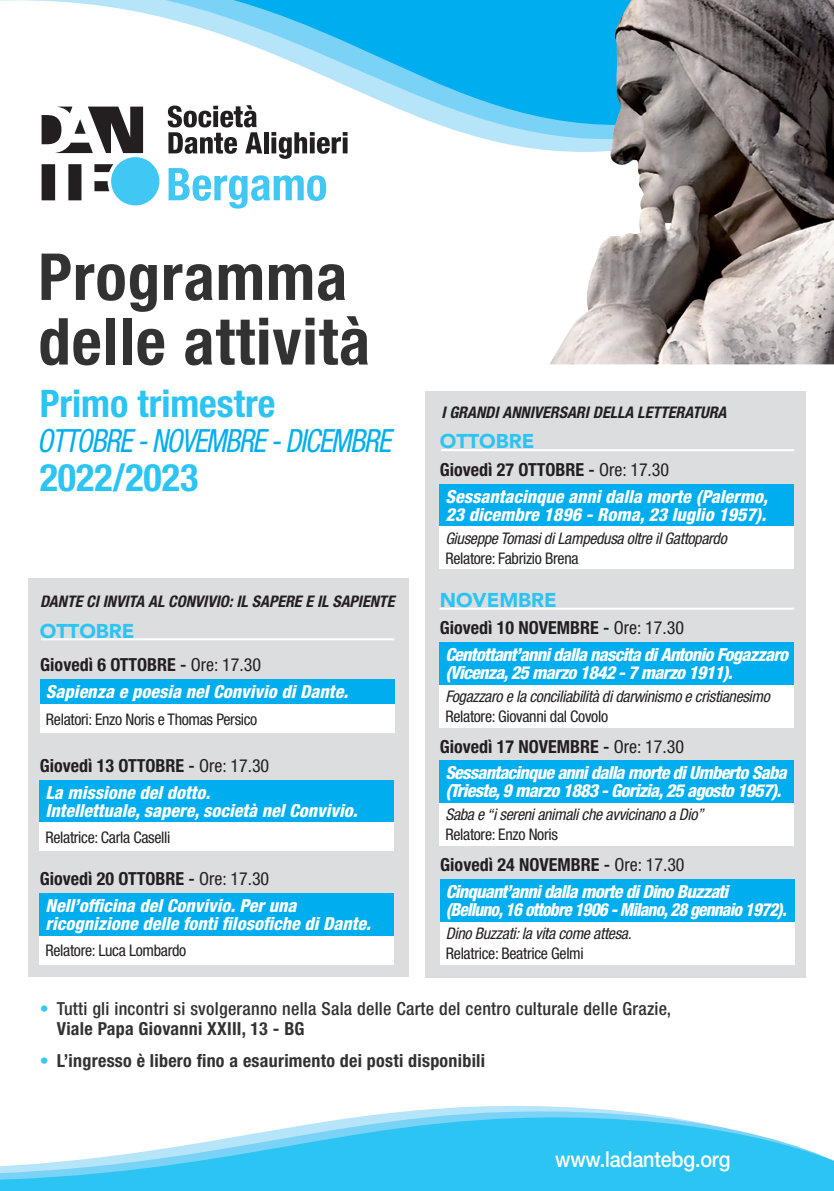
<style>
.page{position:relative;width:834px;height:1191px;background:#fff}
.page>*{position:absolute;margin:0;border:0;box-sizing:border-box;transform-origin:0 0}
.t1{font:700 condensed 64.8px/64.6px "Helvetica Neue LT Std";letter-spacing:.015em;color:#333233}
.t2{font:700 condensed 38px "Helvetica Neue LT Std";color:#2bc4f3}
.t3{font:italic condensed 32px "Helvetica Neue LT Std";letter-spacing:-.04em;color:#00aeef;scale:.9 1}
.t4{font:500 22px "Helvetica Neue LT Std";letter-spacing:-.01em;color:#fff;scale:.9 1}
.t5{font:900 20px "Avenir";color:#2bc4f3}
.t6{font:italic 800 condensed 18px/26.6px "Helvetica Neue LT Std";color:#fff}
.t7{font:italic 800 condensed 18px/26.6px "Helvetica Neue LT Std";letter-spacing:-.04em;color:#fff}
.t8{font:500 condensed 18px/20px "Helvetica Neue LT Std";letter-spacing:.015em;color:#333233}
.t9{font:700 condensed 18px "Helvetica Neue LT Std";letter-spacing:.015em;color:#333233}
.t10{font:italic 800 condensed 18px "Helvetica Neue LT Std";letter-spacing:-.04em;color:#fff;scale:.95 1}
.t11{font:condensed 16px "Helvetica Neue LT Std";letter-spacing:-.02em;color:#231f20}
.t12{font:italic condensed 16px "Helvetica Neue LT Std";letter-spacing:-.02em;color:#231f20}
.t13{font:italic 700 condensed 16px "Helvetica Neue LT Std";color:#231f20}
.s1{font-weight:700;font-style:normal;color:#231f20}
.s2{font-weight:500;font-style:normal;color:#231f20}
.s3{font-weight:400;font-style:normal;color:#231f20}
.s4{color:#3bc7f4}
.s5{font-weight:700}
.s6{font-weight:500;color:#3bc7f4}
</style>
<div class="page">
<svg style="left:0;top:0;width:549px;height:142px"></svg>
<svg style="left:31px;top:0;width:518px;height:128px"></svg>
<img style="left:549px;top:0;width:284px;height:364px">
<svg style="left:422px;top:1106px;width:187px;height:4px"></svg>
<svg style="left:367px;top:1110px;width:293px;height:6px;background:#ace2f8"></svg>
<svg style="left:0;top:1116px;width:833px;height:75px;fill:#2bc4f3"></svg>
<div style="left:425px;top:391px;width:380px;height:587px;background:#dcdddf"></div>
<div style="left:28px;top:578px;width:380px;height:399px;background:#dcdddf"></div>
<div style="left:111px;top:157px;width:48px;height:48px;background:#40c7f4;border-radius:50%"></div>
<svg style="left:42px;top:107px;width:101px;height:93px"></svg>
<svg style="left:168px;top:105px;width:94px;height:49px"></svg>
<hr style="left:264px;top:132px;width:4px;height:21px;background:#231f20">
<svg style="left:271px;top:132px;width:76px;height:27px"></svg>
<svg style="left:168px;top:168px;width:158px;height:41px"></svg>
<div style="left:40px;top:679px;width:354px;height:25px;background:#00aeef"></div>
<div style="left:40px;top:704px;width:354px;height:29px;background:#fff"></div>
<div style="left:40px;top:780px;width:353px;height:42px;background:#00aeef"></div>
<div style="left:40px;top:822px;width:353px;height:29px;background:#fff"></div>
<div style="left:40px;top:893px;width:353px;height:43px;background:#00aeef"></div>
<div style="left:40px;top:936px;width:353px;height:28px;background:#fff"></div>
<div style="left:439px;top:642px;width:354px;height:43px;background:#00aeef"></div>
<div style="left:439px;top:685px;width:354px;height:42px;background:#fff"></div>
<div style="left:439px;top:760px;width:354px;height:43px;background:#00aeef"></div>
<div style="left:439px;top:803px;width:354px;height:42px;background:#fff"></div>
<div style="left:440px;top:879px;width:354px;height:43px;background:#00aeef"></div>
<div style="left:440px;top:922px;width:354px;height:42px;background:#fff"></div>
<hr style="left:439px;top:607px;width:355px;height:2px;background:#fff">
<hr style="left:41px;top:638px;width:353px;height:2px;background:#fff">
<div style="left:439px;top:484px;width:354px;height:42px;background:#00aeef"></div>
<div style="left:439px;top:526px;width:354px;height:43px;background:#fff"></div>
<hr style="left:441px;top:449px;width:353px;height:2px;background:#fff">
<h1 class="t1" style="left:38px;top:244px;width:333px">Programma delle attività</h1>
<h2 class="t2" style="left:40px;top:380px;width:237px">Primo trimestre</h2>
<h3 class="t3" style="left:37px;top:422px;width:394px">OTTOBRE - NOVEMBRE - DICEMBRE</h3>
<h2 class="t2" style="left:40px;top:454px;width:160px">2022/2023</h2>
<p class="t13" style="left:441px;top:402px;width:286px">I GRANDI ANNIVERSARI DELLA LETTERATURA</p>
<p class="t5" style="left:439px;top:424px;width:96px">OTTOBRE</p>
<p class="t6" style="left:445px;top:456px;width:324px;text-indent:-6px"><span class="s1">Giovedì 27 OTTOBRE</span> <span class="s2">-</span> <span class="s3">Ore: 17.30<br></span>Sessantacinque anni dalla morte (Palermo,</p>
<p class="t6" style="left:445px;top:501px;width:322px">23 dicembre 1896 - Roma, 23 luglio 1957).</p>
<p class="t12" style="left:445px;top:528px;width:283px">Giuseppe Tomasi di Lampedusa oltre il Gattopardo</p>
<p class="t11" style="left:445px;top:548px;width:135px">Relatore: Fabrizio Brena</p>
<p class="t13" style="left:40px;top:591px;width:355px">DANTE CI INVITA AL CONVIVIO: IL SAPERE E IL SAPIENTE</p>
<p class="t5" style="left:439px;top:583px;width:119px">NOVEMBRE</p>
<p class="t5" style="left:40px;top:613px;width:96px">OTTOBRE</p>
<p class="t7" style="left:445px;top:614px;width:344px;text-indent:-6px"><span class="s1">Giovedì 10 NOVEMBRE</span> <span class="s2">-</span> <span class="s3">Ore: 17.30<br></span>Centottant’anni dalla nascita di Antonio Fogazzaro</p>
<p class="t7" style="left:445px;top:659px;width:289px">(Vicenza, 25 marzo 1842 - 7 marzo 1911).</p>
<p class="t12" style="left:445px;top:687px;width:326px">Fogazzaro e la conciliabilità di darwinismo e cristianesimo</p>
<p class="t11" style="left:445px;top:707px;width:164px">Relatore: Giovanni dal Covolo</p>
<p class="t7" style="left:445px;top:733px;width:343px;text-indent:-6px"><span class="s1">Giovedì 17 NOVEMBRE</span> <span class="s2">-</span> <span class="s3">Ore: 17.30<br></span>Sessantacinque anni dalla morte di Umberto Saba</p>
<p class="t7" style="left:445px;top:777px;width:337px">(Trieste, 9 marzo 1883 - Gorizia, 25 agosto 1957).</p>
<p class="t12" style="left:445px;top:805px;width:260px">Saba e “i sereni animali che avvicinano a Dio”</p>
<p class="t11" style="left:445px;top:825px;width:114px">Relatore: Enzo Noris</p>
<p class="t7" style="left:446px;top:851px;width:284px;text-indent:-6px"><span class="s1">Giovedì 24 NOVEMBRE</span> <span class="s2">-</span> <span class="s3">Ore: 17.30<br></span>Cinquant’anni dalla morte di Dino Buzzati</p>
<p class="t10" style="left:446px;top:898px;width:360px">(Belluno, 16 ottobre 1906 - Milano, 28 gennaio 1972).</p>
<p class="t12" style="left:446px;top:924px;width:187px">Dino Buzzati: la vita come attesa.</p>
<p class="t11" style="left:446px;top:944px;width:139px">Relatrice: Beatrice Gelmi</p>
<p class="t6" style="left:46px;top:651px;width:303px;text-indent:-6px"><span class="s1">Giovedì 6 OTTOBRE</span> <span class="s2">-</span> <span class="s3">Ore: 17.30<br></span>Sapienza e poesia nel Convivio di Dante.</p>
<p class="t11" style="left:46px;top:709px;width:213px">Relatori: Enzo Noris e Thomas Persico</p>
<p class="t6" style="left:45px;top:752px;width:225px;text-indent:-6px"><span class="s1">Giovedì 13 OTTOBRE</span> <span class="s2">-</span> <span class="s3">Ore: 17.30<br></span>La missione del dotto.</p>
<p class="t6" style="left:45px;top:797px;width:313px">Intellettuale, sapere, società nel Convivio.</p>
<p class="t11" style="left:45px;top:827px;width:126px">Relatrice: Carla Caselli</p>
<p class="t6" style="left:45px;top:866px;width:252px;text-indent:-6px"><span class="s1">Giovedì 20 OTTOBRE</span> <span class="s2">-</span> <span class="s3">Ore: 17.30<br></span>Nell’officina del Convivio. Per una</p>
<p class="t6" style="left:45px;top:910px;width:327px">ricognizione delle fonti filosofiche di Dante.</p>
<p class="t11" style="left:45px;top:941px;width:142px">Relatore: Luca Lombardo</p>
<p class="t8" style="left:57px;top:998px;width:615px;text-indent:-17px"><span class="s4">•</span> Tutti gli incontri si svolgeranno nella Sala delle Carte del centro culturale delle Grazie,<br><span class="s5">Viale Papa Giovanni XXIII, 13 - BG</span></p>
<p class="t9" style="left:40px;top:1050px;width:447px"><span class="s6">•</span> L’ingresso è libero fino a esaurimento dei posti disponibili</p>
<p class="t4" style="left:555px;top:1146px;width:196px">www.ladantebg.org</p>
</div>
